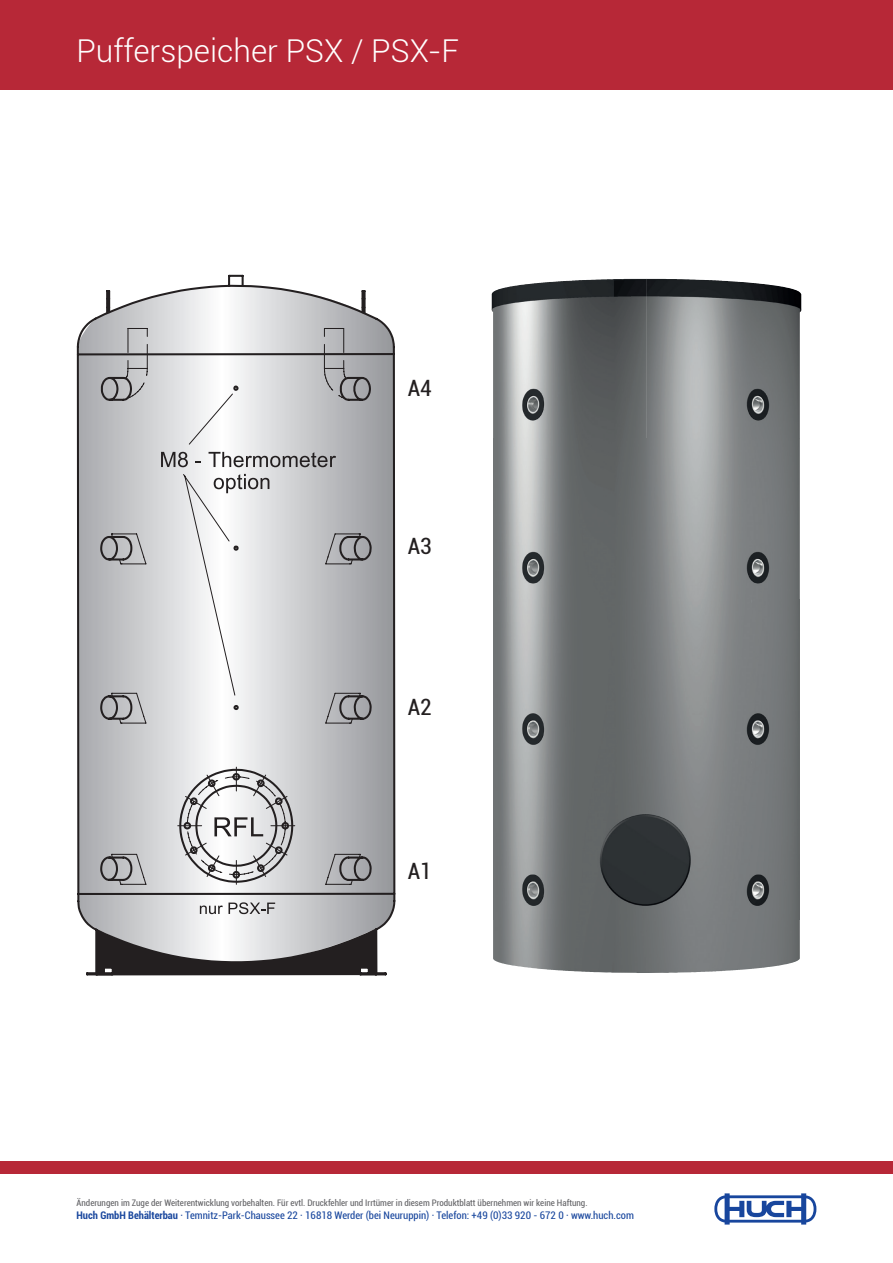
<style>
.page{position:relative;width:893px;height:1263px;background:#fff}
.page>*{position:absolute;margin:0;border:0;box-sizing:border-box;transform-origin:0 0}
.t1{font:300 31.5px "Roboto";color:#fff}
.t2{font:condensed 22.5px "Roboto";color:#231f20}
.t3{font:condensed 10.5px "Roboto";color:#18469d}
.t4{font:condensed 9px "Roboto";color:#636366}
.s1{font-weight:700}
</style>
<div class="page">
<div style="left:0;top:1161px;width:893px;height:13px;background:#b72837"></div>
<div style="left:0;top:0;width:893px;height:89px;background:#b72837"></div>
<svg style="left:714px;top:1193px;width:102px;height:31px"></svg>
<img style="left:492px;top:279px;width:309px;height:641px">
<img style="left:493px;top:920px;width:295px;height:53px">
<svg style="left:76px;top:274px;width:320px;height:649px"></svg>
<hr style="left:108px;top:291px;width:2px;height:21px;background:#231f20">
<hr style="left:106px;top:291px;width:2px;height:22px;background:#231f20">
<hr style="left:361px;top:291px;width:3px;height:21px;background:#231f20">
<hr style="left:364px;top:291px;width:2px;height:22px;background:#231f20">
<svg style="left:85px;top:297px;width:303px;height:679px"></svg>
<svg style="left:96px;top:929px;width:280px;height:45px;background:#7c7a7c"></svg>
<h1 class="t1" style="left:77px;top:29px;width:384px">Pufferspeicher PSX / PSX-F</h1>
<h2 class="t2" style="left:408px;top:373px;width:25px">A4</h2>
<h2 class="t2" style="left:408px;top:531px;width:25px">A3</h2>
<h2 class="t2" style="left:408px;top:692px;width:25px">A2</h2>
<h2 class="t2" style="left:408px;top:855px;width:25px">A1</h2>
<p class="t4" style="left:77px;top:1196px;width:512px">Änderungen im Zuge der Weiterentwicklung vorbehalten. Für evtl. Druckfehler und Irrtümer in diesem Produktblatt übernehmen wir keine Haftung.</p>
<p class="t3" style="left:77px;top:1207px;width:559px"><span class="s1">Huch GmbH Behälterbau</span> · Temnitz-Park-Chaussee 22 · 16818 Werder (bei Neuruppin) · Telefon: +49 (0)33 920 - 672 0 · www.huch.com</p>
</div>
